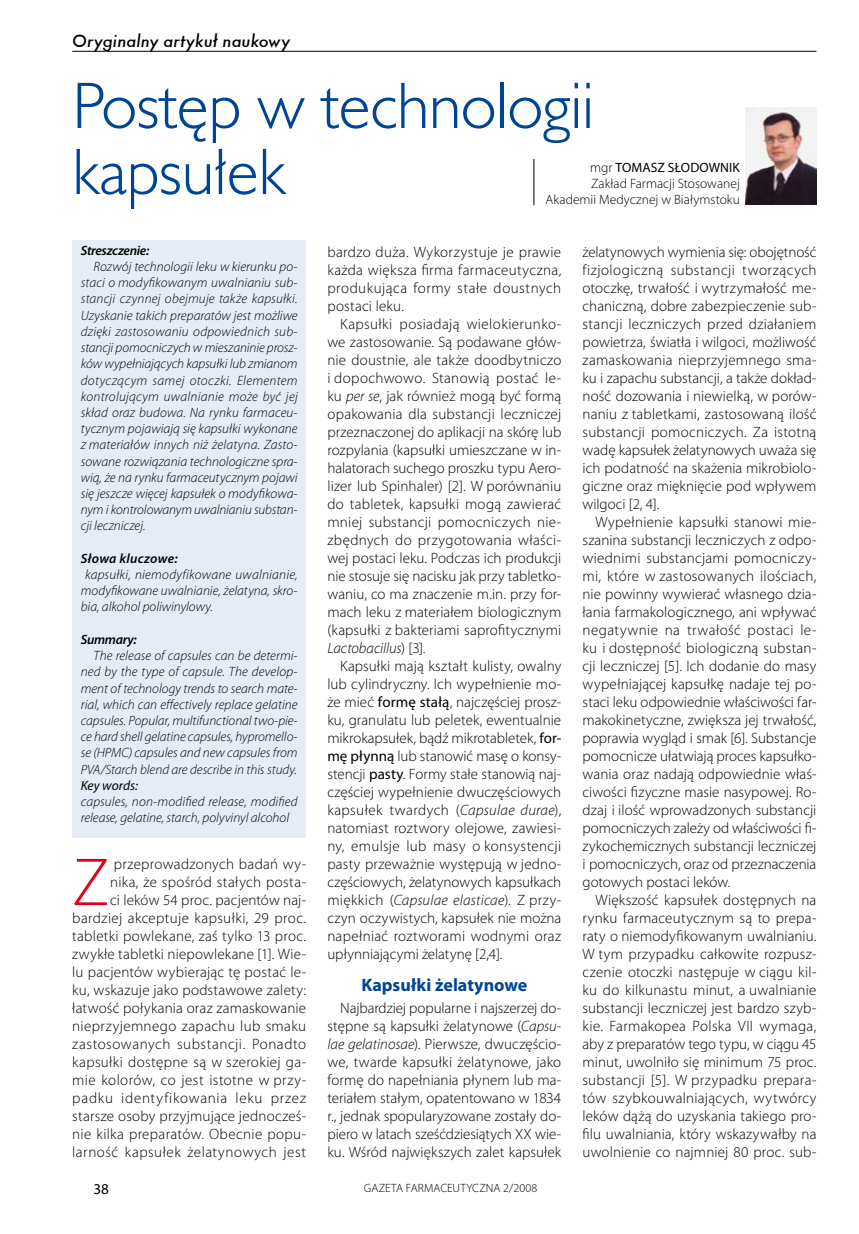
<style>
.page{position:relative;width:859px;height:1234px;background:#fff}
.page>*{position:absolute;margin:0;border:0;box-sizing:border-box;transform-origin:0 0}
.t1{font:300 68.4px "Myriad Pro";color:#e2001a}
.t2{font:66px/66px "Humanst 521 Lt EU Normal";color:#004494}
.t3{font:700 18px "Myriad Pro";color:#004494}
.t4{font:italic 500 16.5px "Futura";letter-spacing:.005em;color:#000}
.t5{font:300 15px/18px "Myriad Pro";letter-spacing:.02em;color:#000;text-align:justify}
.t6{font:15px "Myriad Pro";color:#000}
.t7{font:italic 300 13.5px/16.2px "Myriad Pro";color:#000;text-align:justify}
.t8{font:300 13.5px/16.2px "Myriad Pro";letter-spacing:.005em;color:#000;text-align:right}
.t9{font:italic 600 13.5px "Myriad Pro";letter-spacing:-.015em;color:#000}
.t10{font:italic 600 13.5px "Myriad Pro";letter-spacing:.02em;color:#000}
.t11{font:italic 13.5px "Myriad Pro";letter-spacing:-.005em;color:#000}
.t12{font:300 12px "Myriad Pro";letter-spacing:.005em;color:#000}
.s1{font-weight:400}
.s2{font-style:italic}
</style>
<div class="page">
<hr style="left:72px;top:51px;width:744px;height:1px;background:#000">
<div style="left:72px;top:240px;width:234px;height:597px;background:#e5ecf6"></div>
<hr style="left:534px;top:159px;width:1px;height:46px;background:#000">
<img style="left:745px;top:108px;width:71px;height:96px">
<p class="t4" style="left:72px;top:29px;width:219px">Oryginalny artykuł naukowy</p>
<h2 class="t2" style="left:72px;top:71px;width:523px">Postęp w technologii kapsułek</h2>
<p class="t9" style="left:81px;top:241px;width:70px">Streszczenie:</p>
<p class="t7" style="left:81px;top:258px;width:218px;text-indent:13px">Rozwój technologii leku w kierunku po&shy;staci o modyfikowanym uwalnianiu sub&shy;stancji czynnej obejmuje także kapsułki.<br>Uzyskanie takich preparatów jest możliwe dzięki zastosowaniu odpowiednich sub&shy;stancji pomocniczych w mieszaninie prosz&shy;ków wypełniających kapsułki lub zmianom dotyczącym samej otoczki. Elementem kontrolującym uwalnianie może być jej skład oraz budowa. Na rynku farmaceu&shy;tycznym pojawiają się kapsułki wykonane z materiałów innych niż żelatyna. Zasto&shy;sowane rozwiązania technologiczne spra&shy;wią, że na rynku farmaceutycznym pojawi się jeszcze więcej kapsułek o modyfikowa&shy;nym i kontrolowanym uwalnianiu substan&shy;cji leczniczej.</p>
<p class="t10" style="left:81px;top:549px;width:98px">Słowa kluczowe:</p>
<p class="t7" style="left:81px;top:566px;width:218px;text-indent:4px">kapsułki, niemodyfikowane uwalnianie, modyfikowane uwalnianie, żelatyna, skro&shy;bia, alkohol poliwinylowy.</p>
<p class="t9" style="left:81px;top:630px;width:57px">Summary:</p>
<p class="t7" style="left:81px;top:647px;width:218px;text-indent:13px">The release of capsules can be determi&shy;ned by the type of capsule. The develop&shy;ment of technology trends to search mate&shy;rial, which can effectively replace gelatine capsules. Popular, multifunctional two-pie&shy;ce hard shell gelatine capsules, hypromello&shy;se (HPMC) capsules and new capsules from PVA/Starch blend are describe in this study.</p>
<p class="t11" style="left:81px;top:776px;width:59px">Key words:</p>
<p class="t7" style="left:81px;top:793px;width:218px">capsules, non-modified release, modified release, gelatine, starch, polyvinyl alcohol</p>
<h1 class="t1" style="left:72px;top:840px;width:38px">Z</h1>
<p class="t8" style="left:546px;top:159px;width:196px">mgr <span class="s1">TOMASZ SŁODOWNIK<br></span>Zakład Farmacji Stosowanej<br>Akademii Medycznej w Białymstoku</p>
<p class="t5" style="left:327px;top:242px;width:235px">bardzo duża. Wykorzystuje je prawie każda większa firma farmaceutyczna, produkująca formy stałe doustnych postaci leku.</p>
<p class="t5" style="left:327px;top:314px;width:235px;text-indent:13px">Kapsułki posiadają wielokierunko&shy;we zastosowanie. Są podawane głów&shy;nie doustnie, ale także doodbytniczo i dopochwowo. Stanowią postać le&shy;ku <span class="s2">per se</span>, jak również mogą być formą opakowania dla substancji leczniczej przeznaczonej do aplikacji na skórę lub rozpylania (kapsułki umieszczane w in&shy;halatorach suchego proszku typu Aero&shy;lizer lub Spinhaler) [2]. W porównaniu do tabletek, kapsułki mogą zawierać mniej substancji pomocniczych nie&shy;zbędnych do przygotowania właści&shy;wej postaci leku. Podczas ich produkcji nie stosuje się nacisku jak przy tabletko&shy;waniu, co ma znaczenie m.in. przy for&shy;mach leku z materiałem biologicznym (kapsułki z bakteriami saprofitycznymi <span class="s2">Lactobacillus</span>) [3].</p>
<p class="t5" style="left:327px;top:656px;width:235px;text-indent:13px">Kapsułki mają kształt kulisty, owalny lub cylindryczny. Ich wypełnienie mo&shy;że mieć <span class="s1">formę stałą</span>, najczęściej prosz&shy;ku, granulatu lub peletek, ewentualnie mikrokapsułek, bądź mikrotabletek, <span class="s1">for&shy;mę płynną</span> lub stanowić masę o konsy&shy;stencji <span class="s1">pasty</span>. Formy stałe stanowią naj&shy;częściej wypełnienie dwuczęściowych kapsułek twardych (<span class="s2">Capsulae durae</span>), natomiast roztwory olejowe, zawiesi&shy;ny, emulsje lub masy o konsystencji pasty przeważnie występują w jedno&shy;częściowych, żelatynowych kapsułkach miękkich (<span class="s2">Capsulae elasticae</span>). Z przy&shy;czyn oczywistych, kapsułek nie można napełniać roztworami wodnymi oraz upłynniającymi żelatynę [2,4].</p>
<p class="t3" style="left:361px;top:972px;width:167px">Kapsułki żelatynowe</p>
<p class="t5" style="left:327px;top:998px;width:235px;text-indent:13px">Najbardziej popularne i najszerzej do&shy;stępne są kapsułki żelatynowe (<span class="s2">Capsu&shy;lae gelatinosae</span>). Pierwsze, dwuczęścio&shy;we, twarde kapsułki żelatynowe, jako formę do napełniania płynem lub ma&shy;teriałem stałym, opatentowano w 1834 r., jednak spopularyzowane zostały do&shy;piero w latach sześćdziesiątych XX wie&shy;ku. Wśród największych zalet kapsułek</p>
<p class="t5" style="left:583px;top:242px;width:235px">żelatynowych wymienia się: obojętność fizjologiczną substancji tworzących otoczkę, trwałość i wytrzymałość me&shy;chaniczną, dobre zabezpieczenie sub&shy;stancji leczniczych przed działaniem powietrza, światła i wilgoci, możliwość zamaskowania nieprzyjemnego sma&shy;ku i zapachu substancji, a także dokład&shy;ność dozowania i niewielką, w porów&shy;naniu z tabletkami, zastosowaną ilość substancji pomocniczych. Za istotną wadę kapsułek żelatynowych uważa się ich podatność na skażenia mikrobiolo&shy;giczne oraz mięknięcie pod wpływem wilgoci [2, 4].</p>
<p class="t5" style="left:583px;top:512px;width:235px;text-indent:13px">Wypełnienie kapsułki stanowi mie&shy;szanina substancji leczniczych z odpo&shy;wiednimi substancjami pomocniczy&shy;mi, które w zastosowanych ilościach, nie powinny wywierać własnego dzia&shy;łania farmakologicznego, ani wpływać negatywnie na trwałość postaci le&shy;ku i dostępność biologiczną substan&shy;cji leczniczej [5]. Ich dodanie do masy wypełniającej kapsułkę nadaje tej po&shy;staci leku odpowiednie właściwości far&shy;makokinetyczne, zwiększa jej trwałość, poprawia wygląd i smak [6]. Substancje pomocnicze ułatwiają proces kapsułko&shy;wania oraz nadają odpowiednie właś&shy;ciwości fizyczne masie nasypowej. Ro&shy;dzaj i ilość wprowadzonych substancji pomocniczych zależy od właściwości fi&shy;zykochemicznych substancji leczniczej i pomocniczych, oraz od przeznaczenia gotowych postaci leków.</p>
<p class="t5" style="left:583px;top:890px;width:235px;text-indent:13px">Większość kapsułek dostępnych na rynku farmaceutycznym są to prepa&shy;raty o niemodyfikowanym uwalnianiu.<br>W tym przypadku całkowite rozpusz&shy;czenie otoczki następuje w ciągu kil&shy;ku do kilkunastu minut, a uwalnianie substancji leczniczej jest bardzo szyb&shy;kie. Farmakopea Polska VII wymaga, aby z preparatów tego typu, w ciągu 45 minut, uwolniło się minimum 75 proc. substancji [5]. W przypadku prepara&shy;tów szybkouwalniających, wytwórcy leków dążą do uzyskania takiego pro&shy;filu uwalniania, który wskazywałby na uwolnienie co najmniej 80 proc. sub-</p>
<p class="t5" style="left:72px;top:854px;width:235px;text-align:right">przeprowadzonych badań wy-<br>nika, że spośród stałych posta-<br>ci leków 54 proc. pacjentów naj&shy;bardziej akceptuje kapsułki, 29 proc. tabletki powlekane, zaś tylko 13 proc. zwykłe tabletki niepowlekane [1]. Wie&shy;lu pacjentów wybierając tę postać le&shy;ku, wskazuje jako podstawowe zalety: łatwość połykania oraz zamaskowanie nieprzyjemnego zapachu lub smaku zastosowanych substancji. Ponadto kapsułki dostępne są w szerokiej ga&shy;mie kolorów, co jest istotne w przy&shy;padku identyfikowania leku przez starsze osoby przyjmujące jednocześ&shy;nie kilka preparatów. Obecnie popu&shy;larność kapsułek żelatynowych jest</p>
<p class="t6" style="left:94px;top:1179px;width:17px">38</p>
<p class="t12" style="left:364px;top:1180px;width:175px">GAZETA FARMACEUTYCZNA 2/2008</p>
</div>
